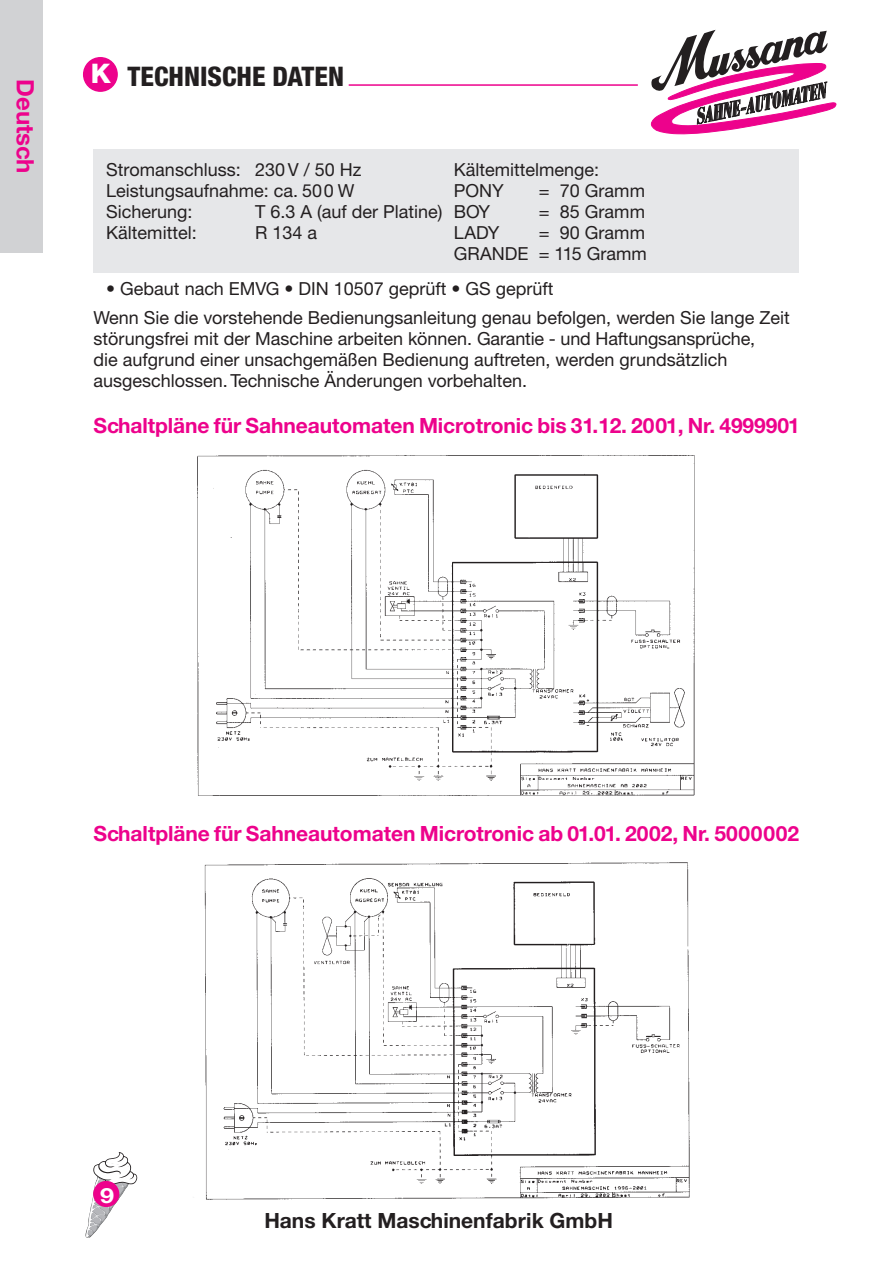
<style>
.page{position:relative;width:893px;height:1263px;background:#fff}
.page>*{position:absolute;margin:0;border:0;box-sizing:border-box;transform-origin:0 0}
.t1{font:800 condensed 27px "Helvetica Neue";color:#231f20}
.t2{font:800 27px "Helvetica Neue CE";color:#fff}
.t3{font:700 24px "Helvetica Neue CE";color:#ed028c}
.t4{font:italic 900 condensed 21.45px "Bauer Bodoni";color:#231f20;scale:.76 1}
.t5{font:700 21px "Helvetica Neue CE";letter-spacing:-.005em;color:#ed028c}
.t6{font:700 21px "Helvetica Neue CE";color:#231f20}
.t7{font:700 21px "Helvetica Neue CE";color:#fff;scale:1.2 1}
.t8{font:18px/21px "Helvetica Neue CE";color:#231f20}
</style>
<div class="page">
<div style="left:94px;top:149px;width:705px;height:123px;background:#e6e7e9"></div>
<div style="left:84px;top:58px;width:33px;height:33px;background:#ed028c;border-radius:50%"></div>
<div style="left:83px;top:57px;width:35px;height:35px;border:2px solid #ed028c;border-radius:50%"></div>
<svg style="left:85px;top:1152px;width:52px;height:86px"></svg>
<div style="left:94px;top:1181px;width:25px;height:25px;background:#ed028c;border-radius:50%"></div>
<div style="left:93px;top:1181px;width:26px;height:26px;border:2px solid #ed028c;border-radius:50%"></div>
<img style="left:197px;top:455px;width:498px;height:341px">
<img style="left:204px;top:862px;width:486px;height:337px">
<hr style="left:349px;top:84px;width:289px;height:2px;background:#ed028c">
<svg style="left:651px;top:30px;width:185px;height:104px"></svg>
<div style="left:0;top:0;width:43px;height:253px;background:#d1d2d4"></div>
<h2 class="t3" style="left:40px;top:79px;width:96px;rotate:90deg">Deutsch</h2>
<h1 class="t2" style="left:91px;top:57px;width:22px">K</h1>
<h1 class="t1" style="left:128px;top:59px;width:218px">TECHNISCHE DATEN</h1>
<p class="t8" style="left:106px;top:159px;width:257px">Stromanschluss: 230 V / 50 Hz<br>Leistungsaufnahme: ca. 500 W<br>Sicherung:</p>
<p class="t8" style="left:255px;top:201px;width:189px">T 6.3 A (auf der Platine)</p>
<p class="t8" style="left:106px;top:222px;width:92px">Kältemittel:</p>
<p class="t8" style="left:255px;top:222px;width:64px">R 134 a</p>
<p class="t8" style="left:454px;top:159px;width:147px">Kältemittelmenge:<br>PONY</p>
<p class="t8" style="left:539px;top:180px;width:108px">= 70 Gramm</p>
<p class="t8" style="left:454px;top:201px;width:38px">BOY</p>
<p class="t8" style="left:539px;top:201px;width:108px">= 85 Gramm</p>
<p class="t8" style="left:454px;top:222px;width:47px">LADY</p>
<p class="t8" style="left:454px;top:222px;width:195px;text-align:right">= 90 Gramm<br>GRANDE = 115 Gramm</p>
<p class="t4" style="left:693px;top:105px;width:175px;rotate:-12deg">SAHNE-AUTOMATEN</p>
<p class="t8" style="left:94px;top:274px;width:698px;line-height:29.5px;text-indent:13px">• Gebaut nach EMVG • DIN 10507 geprüft • GS geprüft<br>Wenn Sie die vorstehende Bedienungsanleitung genau befolgen, werden Sie lange Zeit</p>
<p class="t8" style="left:94px;top:329px;width:663px">störungsfrei mit der Maschine arbeiten können. Garantie - und Haftungsansprüche, die aufgrund einer unsachgemäßen Bedienung auftreten, werden grundsätzlich ausgeschlossen. Technische Änderungen vorbehalten.</p>
<p class="t5" style="left:94px;top:412px;width:708px">Schaltpläne für Sahneautomaten Microtronic bis 31.12. 2001, Nr. 4999901</p>
<p class="t5" style="left:94px;top:821px;width:707px">Schaltpläne für Sahneautomaten Microtronic ab 01.01. 2002, Nr. 5000002</p>
<p class="t7" style="left:100px;top:1182px;width:13px">9</p>
<p class="t6" style="left:264px;top:1208px;width:350px">Hans Kratt Maschinenfabrik GmbH</p>
</div>
